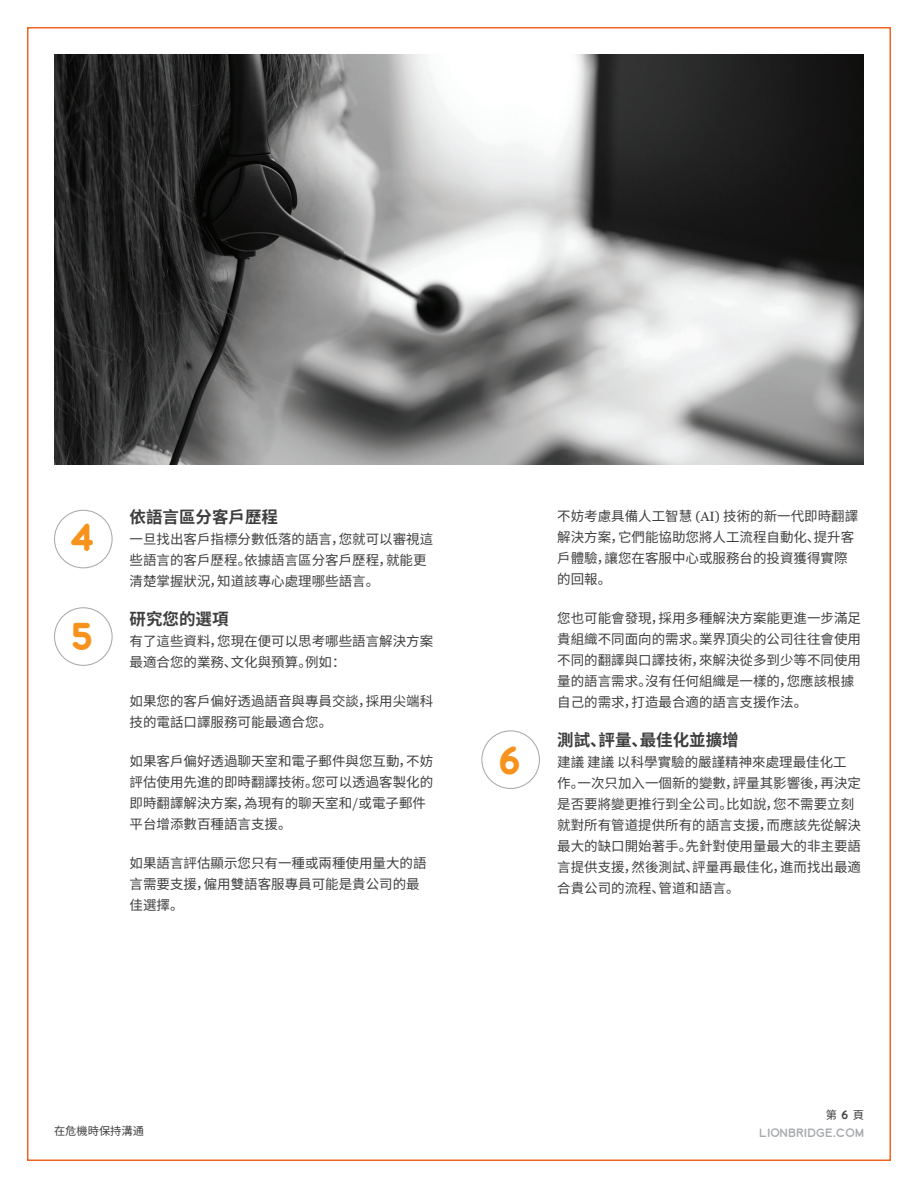
<style>
.page{position:relative;width:918px;height:1188px;background:#fff}
.page>*{position:absolute;margin:0;border:0;box-sizing:border-box;transform-origin:0 0}
.Lion_Body{font:700 36.75px "Lionbridge Sans";color:#f7931d}
.Lion_Body-2{font:700 16.5px "Noto Sans CJ Ksc";color:#3e3e3f}
.Lion_Body-3{font:13.5px/21px "Noto Sans CJ Ksc";color:#3e3e3f}
.t1{font:11.25px "Lionbridge Sans";color:#a8a9ad}
.t2{font:11.25px "Noto Sans CJ Ksc";color:#3e3e3f}
.s1{font-family:"Georgia"}
.s2{font-family:"Lionbridge Sans"}
</style>
<div class="page">
<div style="left:54px;top:510px;width:59px;height:58px;border:1px solid #a8a9ad;border-radius:50%"></div>
<div style="left:54px;top:607px;width:59px;height:59px;border:1px solid #a8a9ad;border-radius:50%"></div>
<div style="left:481px;top:730px;width:59px;height:59px;border:1px solid #a8a9ad;border-radius:50%"></div>
<img style="left:54px;top:54px;width:810px;height:411px">
<p class="Lion_Body" style="left:70px;top:512px;width:26px">4</p>
<p class="Lion_Body" style="left:70px;top:611px;width:25px">5</p>
<p class="Lion_Body-2" style="left:130px;top:508px;width:150px">依語言區分客戶歷程</p>
<p class="Lion_Body-3" style="left:130px;top:529px;width:305px">一旦找出客戶指標分數低落的語言，您就可以審視這些語言的客戶歷程。依據語言區分客戶歷程，就能更清楚掌握狀況，知道該專心處理哪些語言。</p>
<p class="Lion_Body-2" style="left:130px;top:610px;width:100px">研究您的選項</p>
<p class="Lion_Body-3" style="left:130px;top:631px;width:305px">有了這些資料，您現在便可以思考哪些語言解決方案最適合您的業務、文化與預算。例如：</p>
<p class="Lion_Body-3" style="left:130px;top:691px;width:305px">如果您的客戶偏好透過語音與專員交談，採用尖端科技的電話口譯服務可能最適合您。</p>
<p class="Lion_Body-3" style="left:130px;top:751px;width:305px">如果客戶偏好透過聊天室和電子郵件與您互動，不妨評估使用先進的即時翻譯技術。您可以透過客製化的即時翻譯解決方案，為現有的聊天室和<span class="s1">/</span>或電子郵件平台增添數百種語言支援。</p>
<p class="Lion_Body-3" style="left:130px;top:853px;width:298px">如果語言評估顯示您只有一種或兩種使用量大的語言需要支援，僱用雙語客服專員可能是貴公司的最佳選擇。</p>
<p class="Lion_Body" style="left:497px;top:736px;width:26px">6</p>
<p class="Lion_Body-3" style="left:557px;top:505px;width:302px">不妨考慮具備人工智慧 <span class="s1">(AI)</span> 技術的新一代即時翻譯解決方案，它們能協助您將人工流程自動化、提升客戶體驗，讓您在客服中心或服務台的投資獲得實際的回報。</p>
<p class="Lion_Body-3" style="left:557px;top:607px;width:305px">您也可能會發現，採用多種解決方案能更進一步滿足貴組織不同面向的需求。業界頂尖的公司往往會使用不同的翻譯與口譯技術，來解決從多到少等不同使用量的語言需求。沒有任何組織是一樣的，您應該根據自己的需求，打造最合適的語言支援作法。</p>
<p class="Lion_Body-2" style="left:557px;top:730px;width:183px">測試、評量、最佳化並擴增</p>
<p class="Lion_Body-3" style="left:557px;top:751px;width:305px">建議建議以科學實驗的嚴謹精神來處理最佳化工作。一次只加入一個新的變數，評量其影響後，再決定是否要將變更推行到全公司。比如說，您不需要立刻就對所有管道提供所有的語言支援，而應該先從解決最大的缺口開始著手。先針對使用量最大的非主要語言提供支援，然後測試、評量再最佳化，進而找出最適合貴公司的流程、管道和語言。</p>
<p class="t2" style="left:54px;top:1124px;width:91px">在危機時保持溝通</p>
<p class="t2" style="left:826px;top:1108px;width:40px">第 <span class="s2">6</span> 頁</p>
<p class="t1" style="left:759px;top:1125px;width:106px">LIONBRIDGE.COM</p>
</div>
